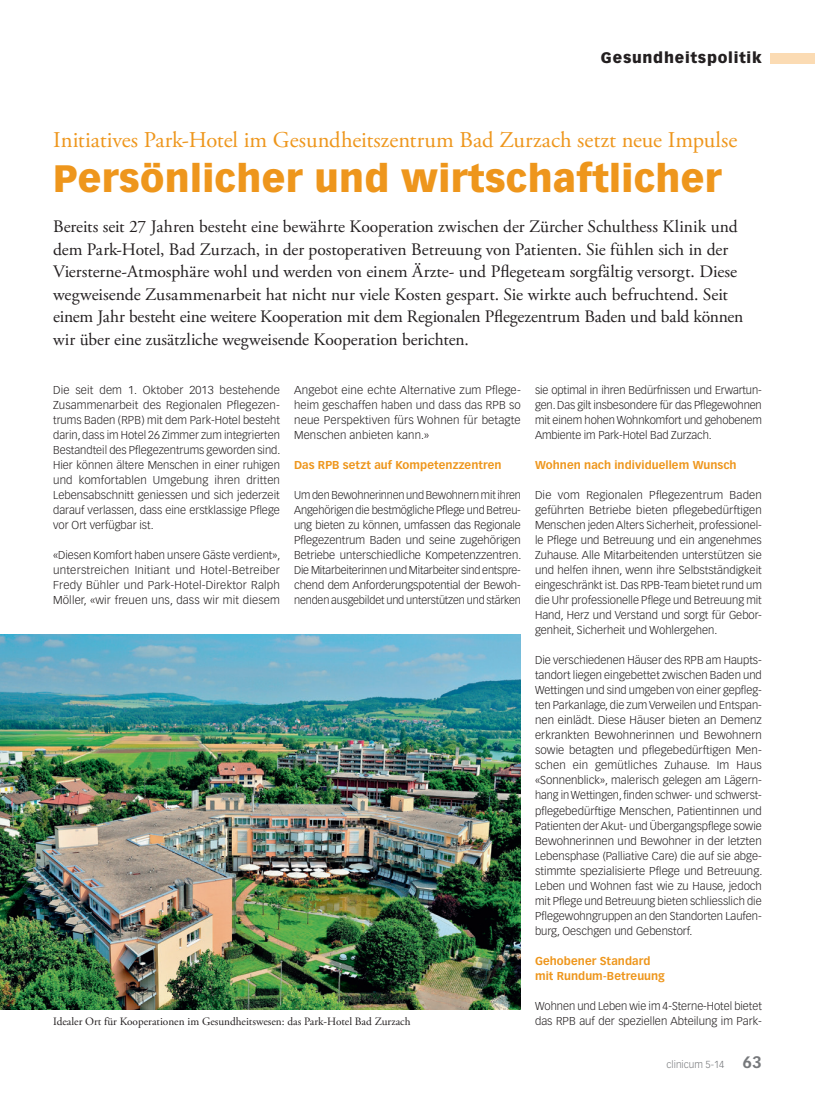
<style>
.page{position:relative;width:815px;height:1099px;background:#fff}
.page>*{position:absolute;margin:0;border:0;box-sizing:border-box;transform-origin:0 0}
.t1{font:900 37.5px "Vectora LT Std";letter-spacing:.01em;color:#ee961c}
.t2{font:22.5px "Adobe Garamond Pro";color:#ee961c}
.t3{font:17.5px/22.5px "Adobe Garamond Pro";letter-spacing:-.005em;color:#231f20}
.t4{font:900 15px "Vectora LT Std";letter-spacing:.05em;color:#231f20}
.t5{font:300 11.25px/15px "Vectora LT Std";color:#231f20;text-align:justify}
.t6{font:700 11.25px/15px "Vectora LT Std";letter-spacing:.005em;color:#ee961c}
.t7{font:11.25px "Adobe Garamond Pro";color:#231f20}
.t8{font:300 10px "Vectora LH";color:#76787b}
.s1{font-weight:700;font-size:16.25px}
</style>
<div class="page">
<div style="left:770px;top:53px;width:45px;height:10px;background:#fbdbb3"></div>
<img style="left:0;top:634px;width:521px;height:375px">
<h3 class="t4" style="left:601px;top:49px;width:162px">Gesundheitspolitik</h3>
<h2 class="t2" style="left:53px;top:126px;width:686px">Initiatives Park-Hotel im Gesundheitszentrum Bad Zurzach setzt neue Impulse</h2>
<h1 class="t1" style="left:53px;top:155px;width:670px">Persönlicher und wirtschaftlicher</h1>
<p class="t3" style="left:53px;top:216px;width:692px">Bereits seit 27 Jahren besteht eine bewährte Kooperation zwischen der Zürcher Schulthess Klinik und dem Park-Hotel, Bad Zurzach, in der postoperativen Betreuung von Patienten. Sie fühlen sich in der Viersterne-Atmosphäre wohl und werden von einem Ärzte- und Pflegeteam sorgfältig versorgt. Diese wegweisende Zusammenarbeit hat nicht nur viele Kosten gespart. Sie wirkte auch befruchtend. Seit einem Jahr besteht eine weitere Kooperation mit dem Regionalen Pflegezentrum Baden und bald können wir über eine zusätzliche wegweisende Kooperation berichten.</p>
<p class="t5" style="left:53px;top:383px;width:229px">Die seit dem 1. Oktober 2013 bestehende Zusammenarbeit des Regionalen Pflegezen&shy;trums Baden (RPB) mit dem Park-Hotel besteht darin, dass im Hotel 26 Zimmer zum integrierten Bestandteil des Pflegezentrums geworden sind.<br>Hier können ältere Menschen in einer ruhigen und komfortablen Umgebung ihren dritten Lebensabschnitt geniessen und sich jederzeit darauf verlassen, dass eine erstklassige Pflege vor Ort verfügbar ist.</p>
<p class="t5" style="left:53px;top:548px;width:229px">«Diesen Komfort haben unsere Gäste verdient», unterstreichen Initiant und Hotel-Betreiber Fredy Bühler und Park-Hotel-Direktor Ralph Möller, «wir freuen uns, dass wir mit diesem</p>
<p class="t5" style="left:294px;top:383px;width:228px">Angebot eine echte Alternative zum Pflege&shy;heim geschaffen haben und dass das RPB so neue Perspektiven fürs Wohnen für betagte Menschen anbieten kann.»</p>
<p class="t6" style="left:294px;top:458px;width:209px">Das RPB setzt auf Kompetenzzentren</p>
<p class="t5" style="left:294px;top:488px;width:229px">Um den Bewohnerinnen und Bewohnern mit ihren Angehörigen die bestmögliche Pflege und Betreu&shy;ung bieten zu können, umfassen das Regionale Pflegezentrum Baden und seine zugehörigen Betriebe unterschiedliche Kompetenzzentren.<br>Die Mitarbeiterinnen und Mitarbeiter sind entspre&shy;chend dem Anforderungspotential der Bewoh&shy;nenden ausgebildet und unterstützen und stärken</p>
<p class="t7" style="left:53px;top:1014px;width:359px">Idealer Ort für Kooperationen im Gesundheitswesen: das Park-Hotel Bad Zurzach</p>
<p class="t5" style="left:535px;top:383px;width:228px">sie optimal in ihren Bedürfnissen und Erwartun&shy;gen. Das gilt insbesondere für das Pflegewohnen mit einem hohen Wohnkomfort und gehobenem Ambiente im Park-Hotel Bad Zurzach.</p>
<p class="t6" style="left:535px;top:458px;width:203px">Wohnen nach individuellem Wunsch</p>
<p class="t5" style="left:535px;top:488px;width:228px">Die vom Regionalen Pflegezentrum Baden geführten Betriebe bieten pflegebedürftigen Menschen jeden Alters Sicherheit, professionel&shy;le Pflege und Betreuung und ein angenehmes Zuhause. Alle Mitarbeitenden unterstützen sie und helfen ihnen, wenn ihre Selbstständigkeit eingeschränkt ist. Das RPB-Team bietet rund um die Uhr professionelle Pflege und Betreuung mit Hand, Herz und Verstand und sorgt für Gebor&shy;genheit, Sicherheit und Wohlergehen.</p>
<p class="t5" style="left:535px;top:653px;width:229px">Die verschiedenen Häuser des RPB am Haupts&shy;tandort liegen eingebettet zwischen Baden und Wettingen und sind umgeben von einer gepfleg&shy;ten Parkanlage, die zum Verweilen und Entspan&shy;nen einlädt. Diese Häuser bieten an Demenz erkrankten Bewohnerinnen und Bewohnern sowie betagten und pflegebedürftigen Men&shy;schen ein gemütliches Zuhause. Im Haus «Sonnenblick», malerisch gelegen am Lägern&shy;hang in Wettingen, finden schwer- und schwerst&shy;pflegebedürftige Menschen, Patientinnen und Patienten der Akut- und Übergangspflege sowie Bewohnerinnen und Bewohner in der letzten Lebensphase (Palliative Care) die auf sie abge&shy;stimmte spezialisierte Pflege und Betreuung.<br>Leben und Wohnen fast wie zu Hause, jedoch mit Pflege und Betreuung bieten schliesslich die Pflegewohngruppen an den Standorten Laufen&shy;burg, Oeschgen und Gebenstorf.</p>
<p class="t6" style="left:535px;top:953px;width:131px">Gehobener Standard mit Rundum-Betreuung</p>
<p class="t5" style="left:535px;top:998px;width:228px">Wohnen und Leben wie im 4-Sterne-Hotel bietet das RPB auf der speziellen Abteilung im Park-</p>
<p class="t8" style="left:667px;top:1058px;width:97px">clinicum 5-14 <span class="s1">63</span></p>
</div>
